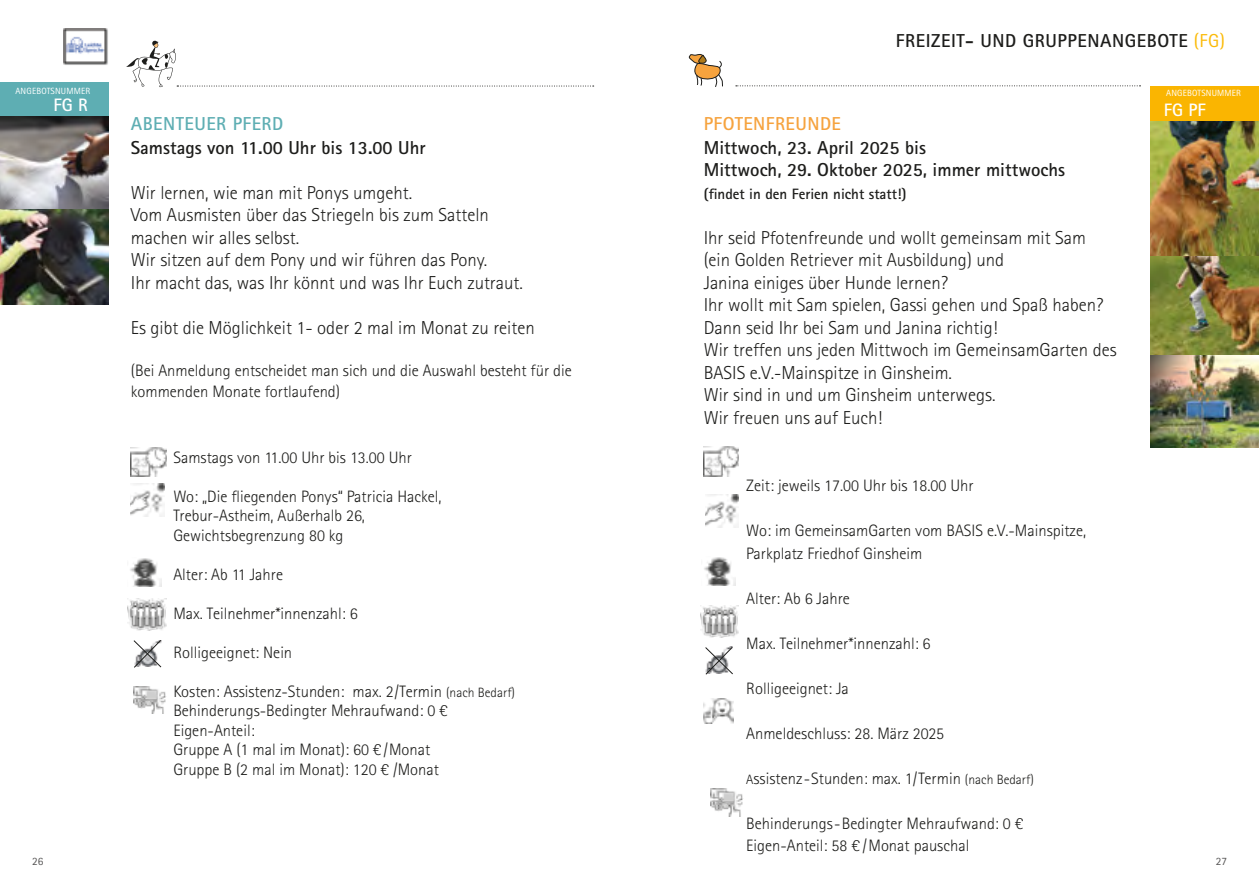
<style>
.page{position:relative;width:1259px;height:893px;background:#fff}
.page>*{position:absolute;margin:0;border:0;box-sizing:border-box;transform-origin:0 0}
.t1{font:300 18.75px/22.5px "Rotis Sans Serif Std";color:#1d1d1b}
.t2{font:700 18.75px/22.5px "Rotis Sans Serif Std";color:#1d1d1b}
.t3{font:700 18.75px "Rotis Sans Serif Std";letter-spacing:.03em;color:#1d1d1b}
.t4{font:700 18.75px "Rotis Sans Serif Std";letter-spacing:.025em;color:#5eaeb3}
.t5{font:700 18.75px "Rotis Sans Serif Std";letter-spacing:.025em;color:#f6a33e}
.t6{font:700 18px "Rotis Sans Serif Std";color:#fff}
.t7{font:300 16.5px/19.5px "Rotis Sans Serif Std";color:#1d1d1b}
.t8{font:700 15px "Rotis Sans Serif Std";color:#1d1d1b}
.t9{font:11.25px "Rotis Sans Serif";color:#555454}
.t10{font:9px "Rotis Sans Serif";letter-spacing:.02em;color:#fff}
.s1{font-size:13.5px}
.s2{font-family:"Rotis Sans Serif";font-weight:400;color:#fbba07}
</style>
<div class="page">
<div style="left:0;top:83px;width:109px;height:34px;background:#5eaeb3"></div>
<img style="left:0;top:117px;width:109px;height:93px">
<img style="left:0;top:210px;width:109px;height:95px">
<svg style="left:126px;top:40px;width:468px;height:47px"></svg>
<img style="left:131px;top:447px;width:35px;height:30px">
<img style="left:134px;top:686px;width:32px;height:27px">
<img style="left:131px;top:484px;width:33px;height:33px">
<img style="left:128px;top:598px;width:38px;height:32px">
<img style="left:130px;top:558px;width:32px;height:29px">
<svg style="left:133px;top:640px;width:29px;height:28px"></svg>
<img style="left:1151px;top:120px;width:108px;height:233px">
<img style="left:1151px;top:353px;width:108px;height:94px">
<svg style="left:688px;top:54px;width:35px;height:33px"></svg>
<div style="left:1151px;top:86px;width:108px;height:34px;background:#fab501"></div>
<svg style="left:736px;top:85px;width:404px;height:1px"></svg>
<img style="left:703px;top:446px;width:36px;height:30px">
<img style="left:705px;top:495px;width:34px;height:33px">
<img style="left:700px;top:605px;width:39px;height:32px">
<img style="left:704px;top:557px;width:32px;height:29px">
<svg style="left:705px;top:646px;width:28px;height:29px"></svg>
<img style="left:704px;top:699px;width:29px;height:25px">
<img style="left:711px;top:789px;width:32px;height:27px">
<img style="left:64px;top:29px;width:44px;height:36px">
<p class="t10" style="left:15px;top:86px;width:76px">ANGEBOTSNUMMER</p>
<p class="t6" style="left:53px;top:94px;width:36px">FG R</p>
<p class="t4" style="left:131px;top:112px;width:154px">ABENTEUER PFERD</p>
<p class="t2" style="left:131px;top:136px;width:296px">Samstags von 11.00 Uhr bis 13.00 Uhr</p>
<p class="t1" style="left:131px;top:181px;width:393px">Wir lernen, wie man mit Ponys umgeht.<br>Vom Ausmisten über das Striegeln bis zum Satteln machen wir alles selbst.<br>Wir sitzen auf dem Pony und wir führen das Pony.<br>Ihr macht das, was Ihr könnt und was Ihr Euch zutraut.</p>
<p class="t1" style="left:131px;top:316px;width:405px">Es gibt die Möglichkeit 1- oder 2 mal im Monat zu reiten</p>
<p class="t7" style="left:131px;top:360px;width:442px;line-height:21px">(Bei Anmeldung entscheidet man sich und die Auswahl besteht für die kommenden Monate fortlaufend)</p>
<p class="t7" style="left:173px;top:447px;width:240px">Samstags von 11.00 Uhr bis 13.00 Uhr</p>
<p class="t7" style="left:173px;top:486px;width:270px">Wo: „Die fliegenden Ponys“ Patricia Hackel,<br>Trebur-Astheim, Außerhalb 26,<br>Gewichtsbegrenzung 80 kg</p>
<p class="t7" style="left:173px;top:565px;width:111px">Alter: Ab 11 Jahre</p>
<p class="t7" style="left:173px;top:604px;width:186px">Max. Teilnehmer*innenzahl: 6</p>
<p class="t7" style="left:173px;top:643px;width:120px">Rolligeeignet: Nein</p>
<p class="t7" style="left:173px;top:682px;width:343px">Kosten: Assistenz-Stunden: max. 2/Termin <span class="s1">(nach Bedarf)<br></span>Behinderungs-Bedingter Mehraufwand: 0 € Eigen-Anteil:<br>Gruppe A (1 mal im Monat): 60 € /Monat<br>Gruppe B (2 mal im Monat): 120 € /Monat</p>
<p class="t3" style="left:896px;top:28px;width:330px">FREIZEIT- UND GRUPPENANGEBOTE <span class="s2">(FG)</span></p>
<p class="t5" style="left:704px;top:112px;width:139px">PFOTENFREUNDE</p>
<p class="t2" style="left:704px;top:136px;width:363px">Mittwoch, 23. April 2025 bis<br>Mittwoch, 29. Oktober 2025, immer mittwochs</p>
<p class="t8" style="left:704px;top:184px;width:204px">(findet in den Ferien nicht statt!)</p>
<p class="t1" style="left:704px;top:226px;width:414px">Ihr seid Pfotenfreunde und wollt gemeinsam mit Sam (ein Golden Retriever mit Ausbildung) und<br>Janina einiges über Hunde lernen?<br>Ihr wollt mit Sam spielen, Gassi gehen und Spaß haben?<br>Dann seid Ihr bei Sam und Janina richtig!<br>Wir treffen uns jeden Mittwoch im GemeinsamGarten des BASIS e.V.-Mainspitze in Ginsheim.<br>Wir sind in und um Ginsheim unterwegs.<br>Wir freuen uns auf Euch!</p>
<p class="t7" style="left:746px;top:476px;width:229px">Zeit: jeweils 17.00 Uhr bis 18.00 Uhr</p>
<p class="t7" style="left:746px;top:519px;width:341px;line-height:22.5px">Wo: im GemeinsamGarten vom BASIS e.V.-Mainspitze,<br>Parkplatz Friedhof Ginsheim</p>
<p class="t7" style="left:746px;top:588px;width:105px">Alter: Ab 6 Jahre</p>
<p class="t7" style="left:746px;top:633px;width:186px">Max. Teilnehmer*innenzahl: 6</p>
<p class="t7" style="left:746px;top:678px;width:104px">Rolligeeignet: Ja</p>
<p class="t7" style="left:746px;top:723px;width:199px">Anmeldeschluss: 28. März 2025</p>
<p class="t7" style="left:746px;top:768px;width:289px"><span class="s1">A</span>ssistenz-Stunden: max. 1/Termin <span class="s1">(nach Bedarf)</span></p>
<p class="t7" style="left:746px;top:812px;width:279px;line-height:22.5px">Behinderungs-Bedingter Mehraufwand: 0 €<br>Eigen-Anteil: 58 € /Monat pauschal</p>
<p class="t10" style="left:1166px;top:88px;width:76px">ANGEBOTSNUMMER</p>
<p class="t6" style="left:1163px;top:98px;width:43px">FG PF</p>
<p class="t9" style="left:32px;top:855px;width:13px">26</p>
<p class="t9" style="left:1216px;top:855px;width:13px">27</p>
</div>
